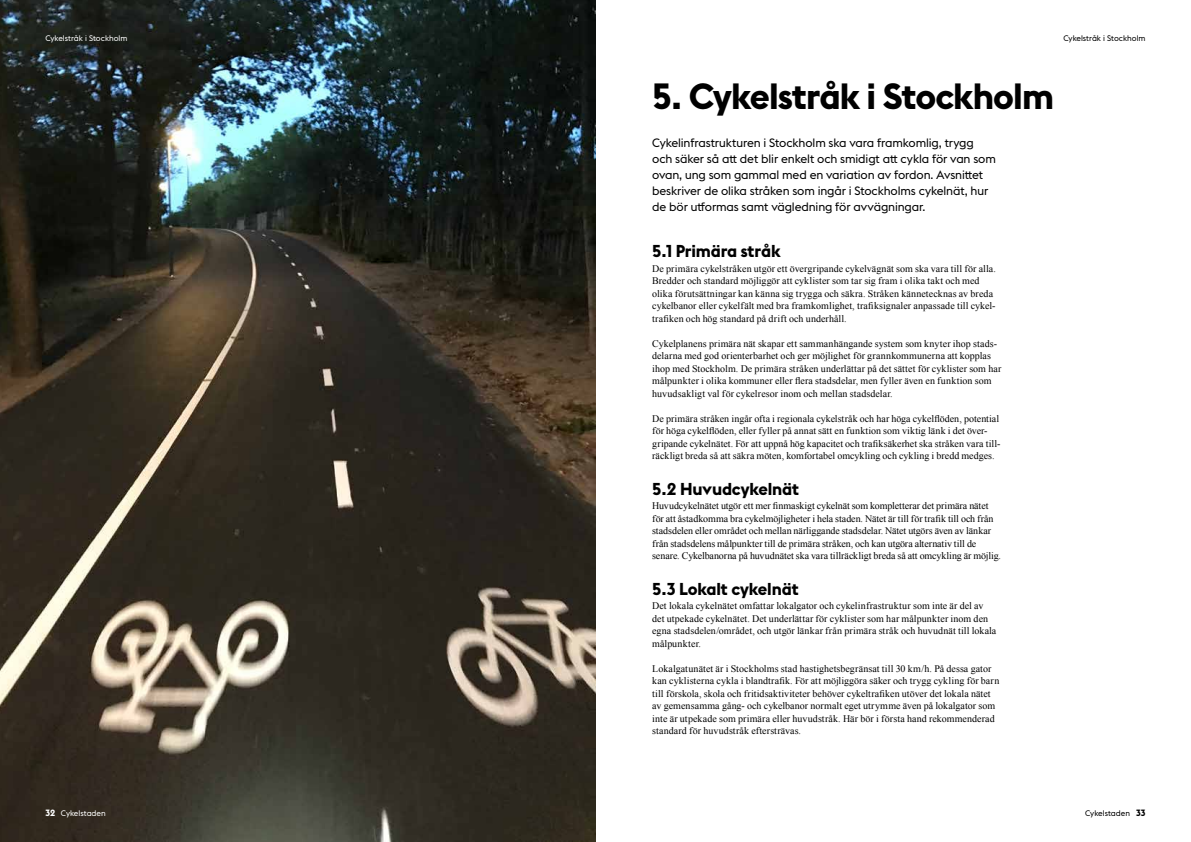
<style>
.page{position:relative;width:1191px;height:842px;background:#fff}
.page>*{position:absolute;margin:0;border:0;box-sizing:border-box;transform-origin:0 0}
.t1{font:700 36px "Stockholm Type";letter-spacing:-.025em;color:#000}
.t2{font:700 17px "Stockholm Type";letter-spacing:-.01em;color:#000}
.t3{font:12px/16px "Stockholm Type";letter-spacing:-.01em;color:#000}
.t4{font:10px/12.5px "Times New Roman";letter-spacing:.005em;color:#000}
.t5{font:8px "Stockholm Type";color:#fff}
.t6{font:8px "Stockholm Type";color:#000}
.s1{font-weight:700;font-size:9px}
</style>
<div class="page">
<img style="left:0;top:0;width:595px;height:842px">
<p class="t5" style="left:45px;top:32px;width:84px">Cykelstråk i Stockholm</p>
<p class="t6" style="left:1063px;top:32px;width:84px">Cykelstråk i Stockholm</p>
<h1 class="t1" style="left:652px;top:71px;width:403px">5. Cykelstråk i Stockholm</h1>
<p class="t3" style="left:652px;top:134px;width:345px">Cykelinfrastrukturen i Stockholm ska vara framkomlig, trygg och säker så att det blir enkelt och smidigt att cykla för van som ovan, ung som gammal med en variation av fordon. Avsnittet beskriver de olika stråken som ingår i Stockholms cykelnät, hur de bör utformas samt vägledning för avvägningar.</p>
<h2 class="t2" style="left:652px;top:239px;width:130px">5.1 Primära stråk</h2>
<p class="t4" style="left:652px;top:262px;width:345px">De primära cykelstråken utgör ett övergripande cykelvägnät som ska vara till för alla.<br>Bredder och standard möjliggör att cyklister som tar sig fram i olika takt och med olika förutsättningar kan känna sig trygga och säkra. Stråken kännetecknas av breda cykelbanor eller cykelfält med bra framkomlighet, trafiksignaler anpassade till cykel&shy;trafiken och hög standard på drift och underhåll.</p>
<p class="t4" style="left:652px;top:337px;width:351px">Cykelplanens primära nät skapar ett sammanhängande system som knyter ihop stads&shy;delarna med god orienterbarhet och ger möjlighet för grannkommunerna att kopplas ihop med Stockholm. De primära stråken underlättar på det sättet för cyklister som har målpunkter i olika kommuner eller flera stadsdelar, men fyller även en funktion som huvudsakligt val för cykelresor inom och mellan stadsdelar.</p>
<p class="t4" style="left:652px;top:412px;width:350px">De primära stråken ingår ofta i regionala cykelstråk och har höga cykelflöden, potential för höga cykelflöden, eller fyller på annat sätt en funktion som viktig länk i det över&shy;gripande cykelnätet. För att uppnå hög kapacitet och trafiksäkerhet ska stråken vara till&shy;räckligt breda så att säkra möten, komfortabel omcykling och cykling i bredd medges.</p>
<h2 class="t2" style="left:652px;top:476px;width:149px">5.2 Huvudcykelnät</h2>
<p class="t4" style="left:652px;top:499px;width:350px">Huvudcykelnätet utgör ett mer finmaskigt cykelnät som kompletterar det primära nätet för att åstadkomma bra cykelmöjligheter i hela staden. Nätet är till för trafik till och från stadsdelen eller området och mellan närliggande stadsdelar. Nätet utgörs även av länkar från stadsdelens målpunkter till de primära stråken, och kan utgöra alternativ till de senare. Cykelbanorna på huvudnätet ska vara tillräckligt breda så att omcykling är möjlig.</p>
<h2 class="t2" style="left:652px;top:576px;width:148px">5.3 Lokalt cykelnät</h2>
<p class="t4" style="left:652px;top:599px;width:346px">Det lokala cykelnätet omfattar lokalgator och cykelinfrastruktur som inte är del av det utpekade cykelnätet. Det underlättar för cyklister som har målpunkter inom den egna stadsdelen/området, och utgör länkar från primära stråk och huvudnät till lokala målpunkter.</p>
<p class="t4" style="left:652px;top:662px;width:349px">Lokalgatunätet är i Stockholms stad hastighetsbegränsat till 30 km/h. På dessa gator kan cyklisterna cykla i blandtrafik. För att möjliggöra säker och trygg cykling för barn till förskola, skola och fritidsaktiviteter behöver cykeltrafiken utöver det lokala nätet av gemensamma gång- och cykelbanor normalt eget utrymme även på lokalgator som inte är utpekade som primära eller huvudstråk. Här bör i första hand rekommenderad standard för huvudstråk eftersträvas.</p>
<p class="t5" style="left:45px;top:808px;width:62px"><span class="s1">32</span> Cykelstaden</p>
<p class="t6" style="left:1085px;top:808px;width:62px">Cykelstaden <span class="s1">33</span></p>
</div>
